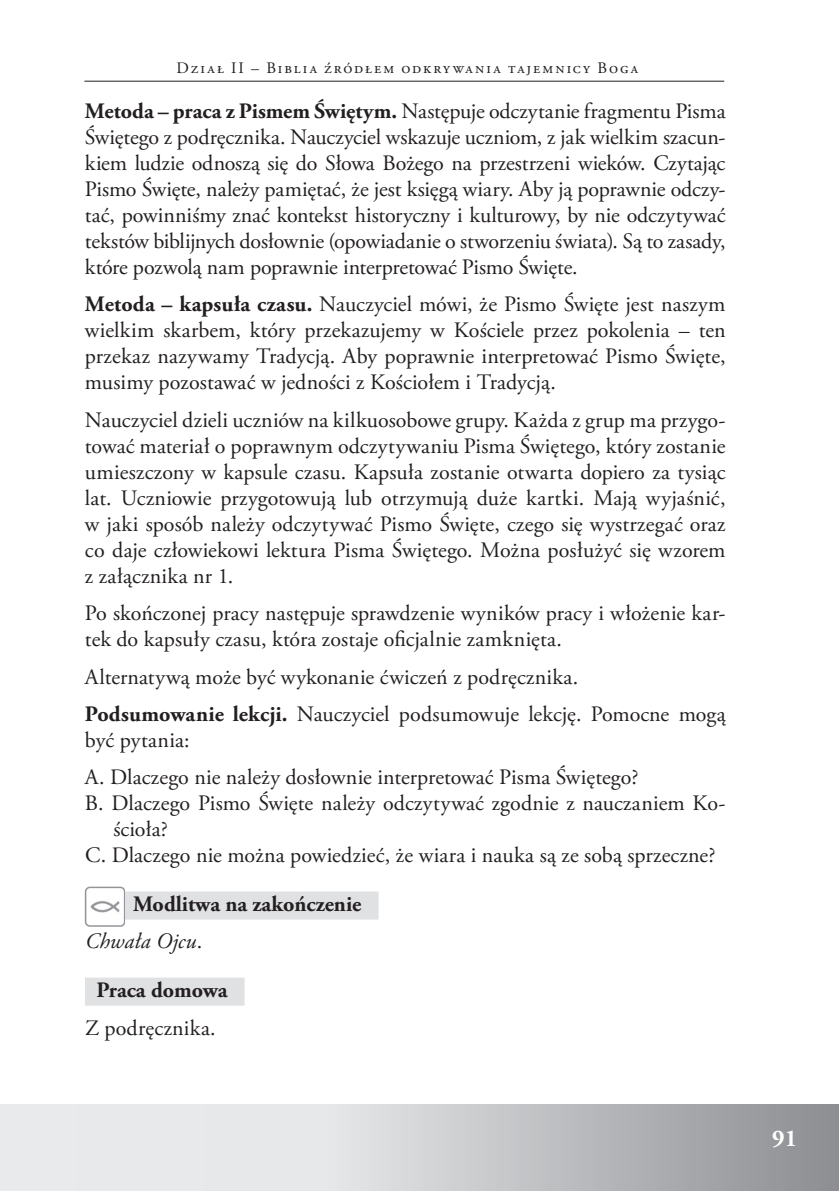
<style>
.page{position:relative;width:839px;height:1191px;background:#fff}
.page>*{position:absolute;margin:0;border:0;box-sizing:border-box;transform-origin:0 0}
.t1{font:700 24px "Adobe Garamond Pro";color:#fff}
.t2{font:22px/26px "Adobe Garamond Pro";letter-spacing:.005em;color:#231f20;text-align:justify}
.t3{font:700 22px/37.4px "Adobe Garamond Pro";color:#231f20}
.t4{font:16px "Adobe Garamond Pro";letter-spacing:.13em;color:#231f20}
.s1{font-weight:700}
.s2{font-weight:400;font-style:italic}
.s3{font-weight:400}
</style>
<div class="page">
<hr style="left:0;top:1104px;width:1px;height:86px;background:#e9eaeb">
<svg style="left:1px;top:1104px;width:838px;height:86px;background:#caccce"></svg>
<hr style="left:84px;top:81px;width:640px;height:1px;background:#231f20">
<div style="left:122px;top:891px;width:257px;height:28px;background:#e0e1e3"></div>
<div style="left:85px;top:977px;width:160px;height:28px;background:#e0e1e3"></div>
<img style="left:85px;top:886px;width:39px;height:40px">
<svg style="left:49px;top:1154px;width:11px;height:36px"></svg>
<p class="t4" style="left:177px;top:58px;width:463px">Dział II – Biblia źródłem odkrywania tajemnicy Boga</p>
<p class="t2" style="left:85px;top:99px;width:642px"><span class="s1">Metoda – praca z Pismem Świętym.</span> Następuje odczytanie fragmentu Pisma Świętego z podręcznika. Nauczyciel wskazuje uczniom, z jak wielkim szacun&shy;kiem ludzie odnoszą się do Słowa Bożego na przestrzeni wieków. Czytając Pismo Święte, należy pamiętać, że jest księgą wiary. Aby ją poprawnie odczy&shy;tać, powinniśmy znać kontekst historyczny i kulturowy, by nie odczytywać tekstów biblijnych dosłownie (opowiadanie o stworzeniu świata). Są to zasady, które pozwolą nam poprawnie interpretować Pismo Święte.</p>
<p class="t2" style="left:85px;top:292px;width:642px"><span class="s1">Metoda – kapsuła czasu.</span> Nauczyciel mówi, że Pismo Święte jest naszym wielkim skarbem, który przekazujemy w Kościele przez pokolenia – ten przekaz nazywamy Tradycją. Aby poprawnie interpretować Pismo Święte, musimy pozostawać w jedności z Kościołem i Tradycją.</p>
<p class="t2" style="left:85px;top:407px;width:642px">Nauczyciel dzieli uczniów na kilkuosobowe grupy. Każda z grup ma przygo&shy;tować materiał o poprawnym odczytywaniu Pisma Świętego, który zostanie umieszczony w kapsule czasu. Kapsuła zostanie otwarta dopiero za tysiąc lat. Uczniowie przygotowują lub otrzymują duże kartki. Mają wyjaśnić, w jaki sposób należy odczytywać Pismo Święte, czego się wystrzegać oraz co daje człowiekowi lektura Pisma Świętego. Można posłużyć się wzorem z załącznika nr 1.</p>
<p class="t2" style="left:85px;top:601px;width:642px">Po skończonej pracy następuje sprawdzenie wyników pracy i włożenie kar&shy;tek do kapsuły czasu, która zostaje oficjalnie zamknięta.</p>
<p class="t2" style="left:85px;top:658px;width:642px;line-height:37.4px">Alternatywą może być wykonanie ćwiczeń z podręcznika.<br><span class="s1">Podsumowanie lekcji.</span> Nauczyciel podsumowuje lekcję. Pomocne mogą</p>
<p class="t2" style="left:85px;top:722px;width:555px;line-height:37.4px">być pytania:<br>A. Dlaczego nie należy dosłownie interpretować Pisma Świętego?</p>
<p class="t2" style="left:85px;top:791px;width:642px">B. Dlaczego Pismo Święte należy odczytywać zgodnie z nauczaniem Ko-</p>
<p class="t2" style="left:113px;top:817px;width:56px">ścioła?</p>
<p class="t2" style="left:85px;top:843px;width:632px">C. Dlaczego nie można powiedzieć, że wiara i nauka są ze sobą sprzeczne?</p>
<p class="t3" style="left:85px;top:885px;width:278px;text-indent:48px">Modlitwa na zakończenie<br><span class="s2">Chwała Ojcu</span><span class="s3">.</span></p>
<p class="t3" style="left:96px;top:971px;width:133px">Praca domowa</p>
<p class="t2" style="left:85px;top:1015px;width:132px">Z podręcznika.</p>
<p class="t1" style="left:772px;top:1124px;width:26px">91</p>
</div>
